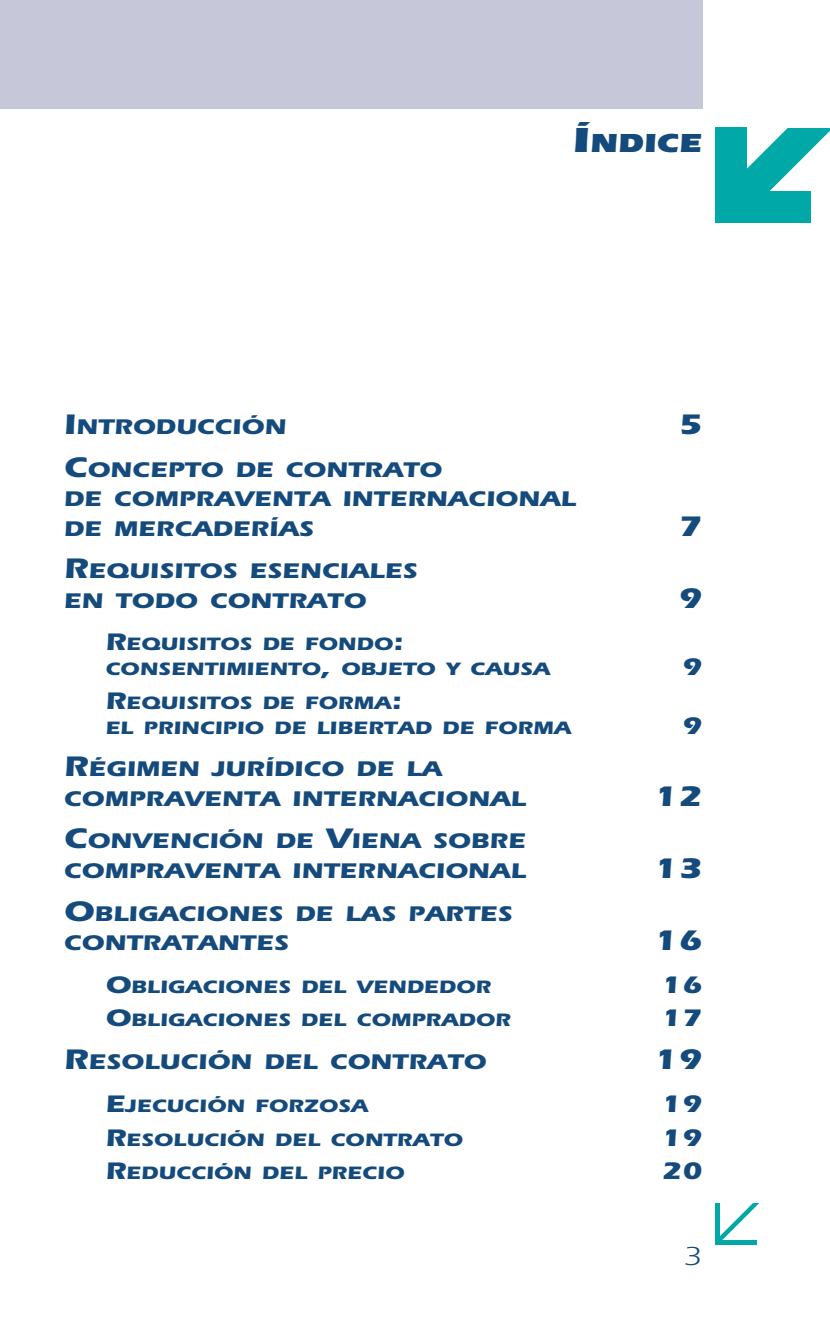
<style>
.page{position:relative;width:830px;height:1340px;background:#fff}
.page>*{position:absolute;margin:0;border:0;box-sizing:border-box;transform-origin:0 0}
.t1{font:700 29.25px "Itc Eras";color:#144a7c;scale:1.2 1}
.t2{font:900 27px "Itc Eras";color:#144a7c;scale:1.2 1}
.t3{font:27px "Itc Eras";color:#144a7c;scale:1.2 1}
.t4{font:700 24.75px "Itc Eras";color:#144a7c;scale:1.2 1}
.t5{font:700 22.05px/29.2px "Itc Eras";color:#144a7c;scale:1.2 1}
.t6{font:700 18.45px/24.8px "Itc Eras";color:#144a7c;scale:1.2 1}
.s1{font-size:36px}
.s2{font-size:29.25px}
.s3{font-size:24.75px}
</style>
<div class="page">
<svg style="left:727px;top:127px;width:102px;height:83px"></svg>
<div style="left:714px;top:1239px;width:42px;height:5px;background:#00a9a7"></div>
<div style="left:714px;top:1202px;width:5px;height:42px;background:#00a9a7"></div>
<svg style="left:716px;top:1202px;width:44px;height:40px"></svg>
<div style="left:0;top:0;width:702px;height:108px;background:#c6c8d9"></div>
<div style="left:714px;top:128px;width:32px;height:95px;background:#00a9a7"></div>
<div style="left:714px;top:191px;width:96px;height:32px;background:#00a9a7"></div>
<div style="left:765px;top:83px;width:64px;height:45px;background:#fff"></div>
<p class="t2" style="left:572px;top:133px;width:109px"><span class="s1">Í</span>NDICE</p>
<p class="t5" style="left:64px;top:414px;width:187px"><span class="s2">I</span>NTRODUCCIÓN</p>
<h1 class="t1" style="left:678px;top:414px;width:21px">5</h1>
<p class="t5" style="left:64px;top:457px;width:428px"><span class="s2">C</span>ONCEPTO DE CONTRATO<br>DE COMPRAVENTA INTERNACIONAL<br>DE MERCADERÍAS</p>
<h1 class="t1" style="left:678px;top:515px;width:21px">7</h1>
<p class="t5" style="left:64px;top:558px;width:296px"><span class="s2">R</span>EQUISITOS ESENCIALES<br>EN TODO CONTRATO</p>
<p class="t6" style="left:105px;top:633px;width:372px"><span class="s3">R</span>EQUISITOS DE FONDO<span class="s3">:<br></span>CONSENTIMIENTO<span class="s3">,</span> OBJETO Y CAUSA</p>
<p class="t6" style="left:105px;top:692px;width:389px"><span class="s3">R</span>EQUISITOS DE FORMA<span class="s3">:<br></span>EL PRINCIPIO DE LIBERTAD DE FORMA</p>
<p class="t5" style="left:64px;top:756px;width:386px"><span class="s2">R</span>ÉGIMEN JURÍDICO DE LA<br>COMPRAVENTA INTERNACIONAL</p>
<p class="t5" style="left:64px;top:828px;width:386px"><span class="s2">C</span>ONVENCIÓN DE <span class="s2">V</span>IENA SOBRE<br>COMPRAVENTA INTERNACIONAL</p>
<p class="t5" style="left:64px;top:900px;width:375px"><span class="s2">O</span>BLIGACIONES DE LAS PARTES<br>CONTRATANTES</p>
<h1 class="t1" style="left:678px;top:587px;width:21px">9</h1>
<p class="t4" style="left:681px;top:658px;width:18px">9</p>
<p class="t4" style="left:681px;top:716px;width:18px">9</p>
<h1 class="t1" style="left:654px;top:785px;width:41px">12</h1>
<h1 class="t1" style="left:654px;top:857px;width:41px">13</h1>
<h1 class="t1" style="left:654px;top:929px;width:41px">16</h1>
<p class="t6" style="left:105px;top:975px;width:323px"><span class="s3">O</span>BLIGACIONES DEL VENDEDOR</p>
<p class="t4" style="left:661px;top:975px;width:35px">16</p>
<p class="t6" style="left:105px;top:1009px;width:339px"><span class="s3">O</span>BLIGACIONES DEL COMPRADOR</p>
<p class="t4" style="left:661px;top:1009px;width:35px">17</p>
<p class="t5" style="left:64px;top:1049px;width:353px"><span class="s2">R</span>ESOLUCIÓN DEL CONTRATO</p>
<h1 class="t1" style="left:654px;top:1049px;width:41px">19</h1>
<p class="t6" style="left:105px;top:1095px;width:220px"><span class="s3">E</span>JECUCIÓN FORZOSA</p>
<p class="t4" style="left:661px;top:1094px;width:35px">19</p>
<p class="t6" style="left:105px;top:1128px;width:299px"><span class="s3">R</span>ESOLUCIÓN DEL CONTRATO</p>
<p class="t4" style="left:661px;top:1128px;width:35px">19</p>
<p class="t6" style="left:105px;top:1162px;width:250px"><span class="s3">R</span>EDUCCIÓN DEL PRECIO</p>
<p class="t4" style="left:661px;top:1162px;width:35px">20</p>
<p class="t3" style="left:683px;top:1246px;width:17px">3</p>
</div>
